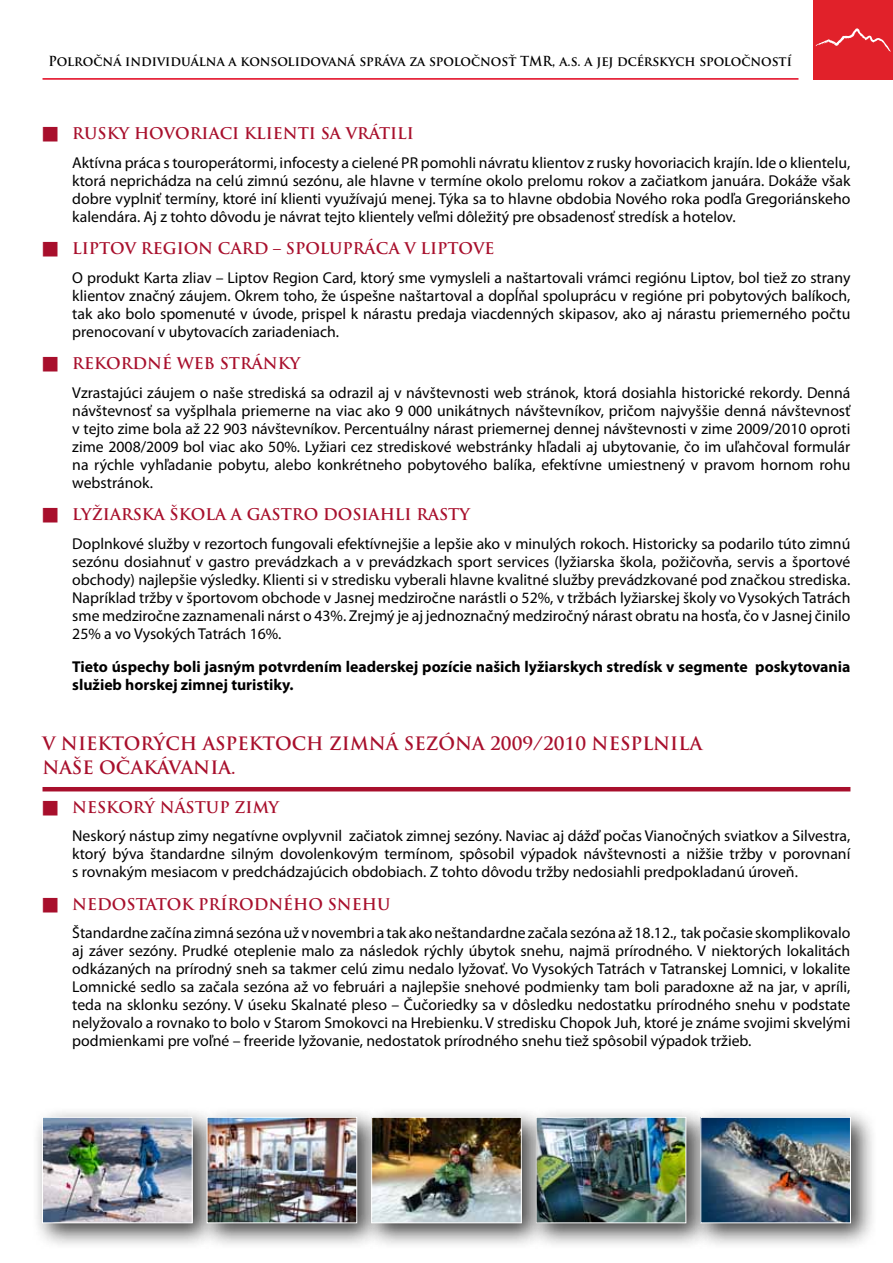
<style>
.page{position:relative;width:893px;height:1263px;background:#fff}
.page>*{position:absolute;margin:0;border:0;box-sizing:border-box;transform-origin:0 0}
.t1{font:700 18px/24px "Trajan Pro";color:#a80f2c}
.t2{font:15.75px/18px "Myriad Pro";color:#000;text-align:justify}
.t3{font:700 15.75px "Trajan Pro";color:#a80f2c}
.t4{font:700 15.75px/18px "Myriad Pro";color:#000}
.t5{font:700 13.5px "Trajan Pro";letter-spacing:-.01em;color:#000;scale:.95 1}
</style>
<div class="page">
<div style="left:813px;top:0;width:80px;height:80px;background:#e1212a"></div>
<svg style="left:816px;top:28px;width:75px;height:24px"></svg>
<hr style="left:43px;top:78px;width:755px;height:2px;background:#e2001a">
<div style="left:32px;top:1107px;width:188px;height:143px;background:#000;opacity:.75"></div>
<img style="left:44px;top:1119px;width:147px;height:102px">
<div style="left:42px;top:1117px;width:151px;height:106px;border:1px solid #fff"></div>
<div style="left:197px;top:1107px;width:188px;height:143px;background:#000;opacity:.75"></div>
<img style="left:209px;top:1119px;width:146px;height:102px">
<div style="left:207px;top:1117px;width:150px;height:106px;border:1px solid #fff"></div>
<div style="left:526px;top:1107px;width:188px;height:143px;background:#000;opacity:.75"></div>
<img style="left:549px;top:1119px;width:135px;height:102px">
<div style="left:536px;top:1117px;width:150px;height:106px;border:1px solid #fff"></div>
<div style="left:361px;top:1107px;width:188px;height:143px;background:#000;opacity:.75"></div>
<img style="left:373px;top:1119px;width:147px;height:102px">
<div style="left:371px;top:1117px;width:151px;height:106px;border:1px solid #fff"></div>
<div style="left:690px;top:1107px;width:188px;height:143px;background:#000;opacity:.75"></div>
<img style="left:702px;top:1119px;width:147px;height:102px">
<div style="left:700px;top:1117px;width:151px;height:106px;border:1px solid #fff"></div>
<hr style="left:43px;top:787px;width:807px;height:4px;background:#a80f2c">
<p class="t5" style="left:48px;top:53px;width:784px">Polročná individuálna a konsolidovaná správa za spoločnosť TMR, a.s. a jej dcérskych spoločností</p>
<p class="t3" style="left:72px;top:124px;width:37px">RUSKY</p>
<p class="t3" style="left:134px;top:124px;width:15px">HOVO</p>
<p class="t3" style="left:190px;top:124px;width:22px">RIACI</p>
<p class="t3" style="left:244px;top:124px;width:11px">KLIE</p>
<p class="t3" style="left:283px;top:124px;width:116px">NTI Sa vráTILI</p>
<p class="t2" style="left:72px;top:153px;width:780px">Aktívna práca s touroperátormi, infocesty a cielené PR pomohli návratu klientov z rusky hovoriacich krajín. Ide o klientelu, ktorá neprichádza na celú zimnú sezónu, ale hlavne v termíne okolo prelomu rokov a začiatkom januára. Dokáže však dobre vyplniť termíny, ktoré iní klienti využívajú menej. Týka sa to hlavne obdobia Nového roka podľa Gregoriánskeho kalendára. Aj z tohto dôvodu je návrat tejto klientely veľmi dôležitý pre obsadenosť stredísk a hotelov.</p>
<p class="t3" style="left:72px;top:239px;width:306px">LIPTOV REGION CARD – S POLUPRÁCA</p>
<p class="t3" style="left:404px;top:239px;width:67px">V LIPTOVE</p>
<p class="t2" style="left:72px;top:268px;width:780px">O produkt Karta zliav – Liptov Region Card, ktorý sme vymysleli a naštartovali vrámci regiónu Liptov, bol tiež zo strany klientov značný záujem. Okrem toho, že úspešne naštartoval a dopĺňal spoluprácu v regióne pri pobytových balíkoch, tak ako bolo spomenuté v úvode, prispel k nárastu predaja viacdenných skipasov, ako aj nárastu priemerného počtu prenocovaní v ubytovacích zariadeniach.</p>
<p class="t3" style="left:72px;top:354px;width:25px">REKO</p>
<p class="t3" style="left:121px;top:354px;width:170px">RDNÉ WEB STRÁNKY</p>
<p class="t2" style="left:72px;top:383px;width:780px">Vzrastajúci záujem o naše strediská sa odrazil aj v návštevnosti web stránok, ktorá dosiahla historické rekordy. Denná návštevnosť sa vyšplhala priemerne na viac ako 9 000 unikátnych návštevníkov, pričom najvyššie denná návštevnosť v tejto zime bola až 22 903 návštevníkov. Percentuálny nárast priemernej dennej návštevnosti v zime 2009/2010 oproti zime 2008/2009 bol viac ako 50%. Lyžiari cez strediskové webstránky hľadali aj ubytovanie, čo im uľahčoval formulár na rýchle vyhľadanie pobytu, alebo konkrétneho pobytového balíka, efektívne umiestnený v pravom hornom rohu webstránok.</p>
<p class="t3" style="left:72px;top:505px;width:11px">LYŽIA</p>
<p class="t3" style="left:121px;top:505px;width:24px">RSKA</p>
<p class="t3" style="left:170px;top:505px;width:13px">ŠKOLA</p>
<p class="t3" style="left:231px;top:505px;width:104px">A GASTRO DOSIAHLI</p>
<p class="t3" style="left:416px;top:505px;width:55px">RAS TY</p>
<p class="t2" style="left:72px;top:534px;width:780px">Doplnkové služby v rezortoch fungovali efektívnejšie a lepšie ako v minulých rokoch. Historicky sa podarilo túto zimnú sezónu dosiahnuť v gastro prevádzkach a v prevádzkach sport services (lyžiarska škola, požičovňa, servis a športové obchody) najlepšie výsledky. Klienti si v stredisku vyberali hlavne kvalitné služby prevádzkované pod značkou strediska.<br>Napríklad tržby v športovom obchode v Jasnej medziročne narástli o 52%, v tržbách lyžiarskej školy vo Vysokých Tatrách sme medziročne zaznamenali nárst o 43%. Zrejmý je aj jednoznačný medziročný nárast obratu na hosťa, čo v Jasnej činilo 25% a vo Vysokých Tatrách 16%.</p>
<p class="t4" style="left:72px;top:657px;width:780px">Tieto úspechy boli jasným potvrdením leaderskej pozície našich lyžiarskych stredísk v segmente poskytovania služieb horskej zimnej turistiky.</p>
<p class="t1" style="left:43px;top:732px;width:661px">V niektorých aspektoch zimná sezóna 2009/2010 nesplnila naše očakávania.</p>
<p class="t3" style="left:72px;top:797px;width:27px">NESKO</p>
<p class="t3" style="left:133px;top:797px;width:148px">RÝ NÁS TUP ZIMY</p>
<p class="t2" style="left:72px;top:827px;width:780px">Neskorý nástup zimy negatívne ovplyvnil začiatok zimnej sezóny. Naviac aj dážď počas Vianočných sviatkov a Silvestra, ktorý býva štandardne silným dovolenkovým termínom, spôsobil výpadok návštevnosti a nižšie tržby v porovnaní s rovnakým mesiacom v predchádzajúcich obdobiach. Z tohto dôvodu tržby nedosiahli predpokladanú úroveň.</p>
<p class="t3" style="left:72px;top:894px;width:28px">NEDOS</p>
<p class="t3" style="left:136px;top:894px;width:173px">TATOK PRÍRODNÉHO</p>
<p class="t3" style="left:328px;top:894px;width:64px">SNEHU</p>
<p class="t2" style="left:72px;top:924px;width:780px">Štandardne začína zimná sezóna už v novembri a tak ako neštandardne začala sezóna až 18.12., tak počasie skomplikovalo aj záver sezóny. Prudké oteplenie malo za následok rýchly úbytok snehu, najmä prírodného. V niektorých lokalitách odkázaných na prírodný sneh sa takmer celú zimu nedalo lyžovať. Vo Vysokých Tatrách v Tatranskej Lomnici, v lokalite Lomnické sedlo sa začala sezóna až vo februári a najlepšie snehové podmienky tam boli paradoxne až na jar, v apríli, teda na sklonku sezóny. V úseku Skalnaté pleso – Čučoriedky sa v dôsledku nedostatku prírodného snehu v podstate nelyžovalo a rovnako to bolo v Starom Smokovci na Hrebienku. V stredisku Chopok Juh, ktoré je známe svojimi skvelými podmienkami pre voľné – freeride lyžovanie, nedostatok prírodného snehu tiež spôsobil výpadok tržieb.</p>
</div>
